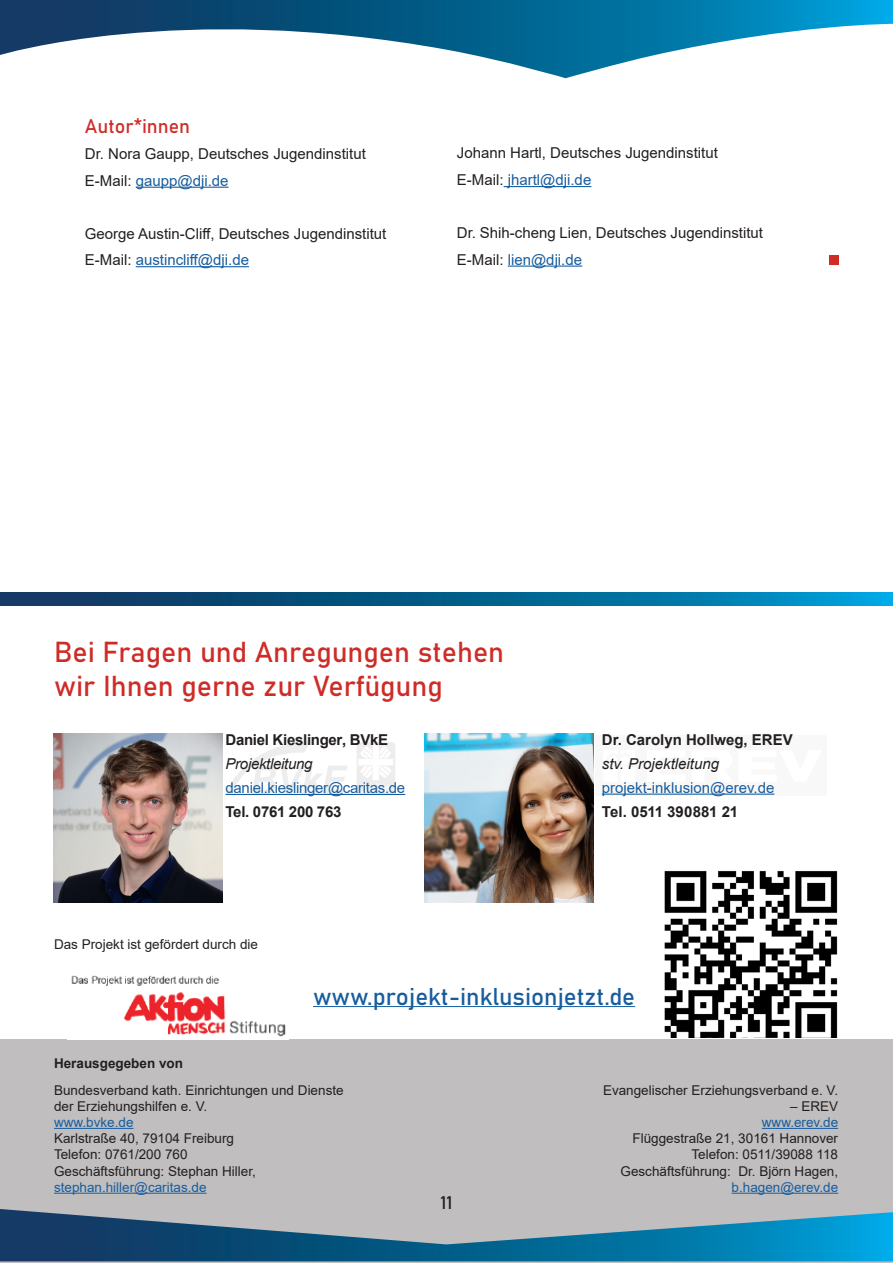
<style>
.page{position:relative;width:893px;height:1263px;background:#fff}
.page>*{position:absolute;margin:0;border:0;box-sizing:border-box;transform-origin:0 0}
.t1{font:28.5px/34.2px "Bahnschrift";color:#cf2c27}
.t2{font:24px "Bahnschrift";color:#175d9e}
.t3{font:19.5px "Bahnschrift";color:#cf2c27}
.t4{font:18px "Bahnschrift";color:#231f20}
.t5{font:15px/26.5px "Arial";color:#231f20}
.t6{font:700 15px "Arial";letter-spacing:-.02em;color:#231f20}
.t7{font:15px "Arial";letter-spacing:-.02em;color:#175d9e}
.t8{font:15px "Arial";color:#175d9e}
.t9{font:700 15px "Arial";color:#231f20}
.t10{font:italic 15px "Arial";color:#231f20}
.t11{font:700 15px "Arial";letter-spacing:.005em;color:#231f20}
.t12{font:italic 15px "Arial";letter-spacing:-.02em;color:#231f20}
.t13{font:13.5px/16.2px "Arial";color:#231f20}
.t14{font:13.5px "Arial";color:#175d9e}
.t15{font:700 13.5px "Arial";color:#231f20}
.s1{color:#175d9e}
</style>
<div class="page">
<div style="left:0;top:1040px;width:893px;height:223px;background:#c0bebf"></div>
<hr style="left:54px;top:1128px;width:80px;height:1px;background:#175d9e">
<hr style="left:54px;top:1193px;width:153px;height:1px;background:#175d9e">
<hr style="left:762px;top:1128px;width:76px;height:1px;background:#175d9e">
<hr style="left:732px;top:1193px;width:106px;height:1px;background:#175d9e">
<svg style="left:0;top:1209px;width:893px;height:52px"></svg>
<svg style="left:0;top:592px;width:893px;height:14px;background:#04618f"></svg>
<img style="left:71px;top:975px;width:215px;height:62px">
<img style="left:665px;top:871px;width:173px;height:166px">
<img style="left:54px;top:734px;width:168px;height:168px">
<svg style="left:226px;top:742px;width:122px;height:52px"></svg>
<svg style="left:357px;top:742px;width:38px;height:52px"></svg>
<hr style="left:226px;top:794px;width:179px;height:1px;background:#175d9e">
<div style="left:595px;top:736px;width:232px;height:60px;background:#f8f8f8"></div>
<hr style="left:602px;top:793px;width:172px;height:2px;background:#175d9e">
<img style="left:425px;top:734px;width:168px;height:168px">
<svg style="left:0;top:0;width:893px;height:78px"></svg>
<hr style="left:313px;top:1006px;width:322px;height:1px;background:#175d9e">
<div style="left:830px;top:255px;width:9px;height:9px;background:#cf2c27"></div>
<hr style="left:136px;top:187px;width:93px;height:1px;background:#175d9e">
<hr style="left:136px;top:266px;width:113px;height:1px;background:#175d9e">
<hr style="left:504px;top:186px;width:87px;height:1px;background:#175d9e">
<hr style="left:508px;top:266px;width:74px;height:1px;background:#175d9e">
<h3 class="t3" style="left:85px;top:111px;width:107px">Autor*innen</h3>
<p class="t5" style="left:85px;top:140px;width:282px">Dr. Nora Gaupp, Deutsches Jugendinstitut<br>E-Mail: <span class="s1">gaupp@dji.de</span></p>
<p class="t5" style="left:85px;top:220px;width:303px">George Austin-Cliff, Deutsches Jugendinstitut<br>E-Mail: <span class="s1">austincliff@dji.de</span></p>
<p class="t5" style="left:457px;top:140px;width:262px">Johann Hartl, Deutsches Jugendinstitut<br>E-Mail: <span class="s1">jhartl@dji.de</span></p>
<p class="t5" style="left:457px;top:219px;width:308px">Dr. Shih-cheng Lien, Deutsches Jugendinstitut<br>E-Mail: <span class="s1">lien@dji.de</span></p>
<h1 class="t1" style="left:54px;top:633px;width:452px">Bei Fragen und Anregungen stehen wir Ihnen gerne zur Verfügung</h1>
<p class="t6" style="left:226px;top:729px;width:164px">Daniel Kieslinger, BVkE</p>
<p class="t12" style="left:226px;top:754px;width:88px">Projektleitung</p>
<p class="t7" style="left:226px;top:777px;width:181px">daniel.kieslinger@caritas.de</p>
<p class="t6" style="left:226px;top:801px;width:117px">Tel. 0761 200 763</p>
<p class="t13" style="left:54px;top:936px;width:206px">Das Projekt ist gefördert durch die</p>
<p class="t9" style="left:602px;top:729px;width:192px">Dr. Carolyn Hollweg, EREV</p>
<p class="t10" style="left:602px;top:753px;width:119px">stv. Projektleitung</p>
<p class="t8" style="left:602px;top:777px;width:174px">projekt-inklusion@erev.de</p>
<p class="t11" style="left:602px;top:801px;width:138px">Tel. 0511 390881 21</p>
<h2 class="t2" style="left:313px;top:979px;width:324px">www.projekt-inklusionjetzt.de</h2>
<p class="t15" style="left:54px;top:1053px;width:131px">Herausgegeben von</p>
<p class="t13" style="left:54px;top:1081px;width:291px">Bundesverband kath. Einrichtungen und Dienste der Erziehungshilfen e. V.</p>
<p class="t14" style="left:54px;top:1113px;width:81px">www.bvke.de</p>
<p class="t13" style="left:54px;top:1130px;width:203px">Karlstraße 40, 79104 Freiburg<br>Telefon: 0761/200 760<br>Geschäftsführung: Stephan Hiller,</p>
<p class="t14" style="left:54px;top:1178px;width:154px">stephan.hiller@caritas.de</p>
<h3 class="t4" style="left:440px;top:1189px;width:13px">11</h3>
<p class="t13" style="left:603px;top:1082px;width:237px">Evangelischer Erziehungsverband e. V.</p>
<p class="t13" style="left:790px;top:1098px;width:50px">– EREV</p>
<p class="t14" style="left:762px;top:1113px;width:78px">www.erev.de</p>
<p class="t13" style="left:620px;top:1130px;width:219px;text-align:right">Flüggestraße 21, 30161 Hannover<br>Telefon: 0511/39088 118<br>Geschäftsführung: Dr. Björn Hagen,</p>
<p class="t14" style="left:732px;top:1178px;width:108px">b.hagen@erev.de</p>
</div>
